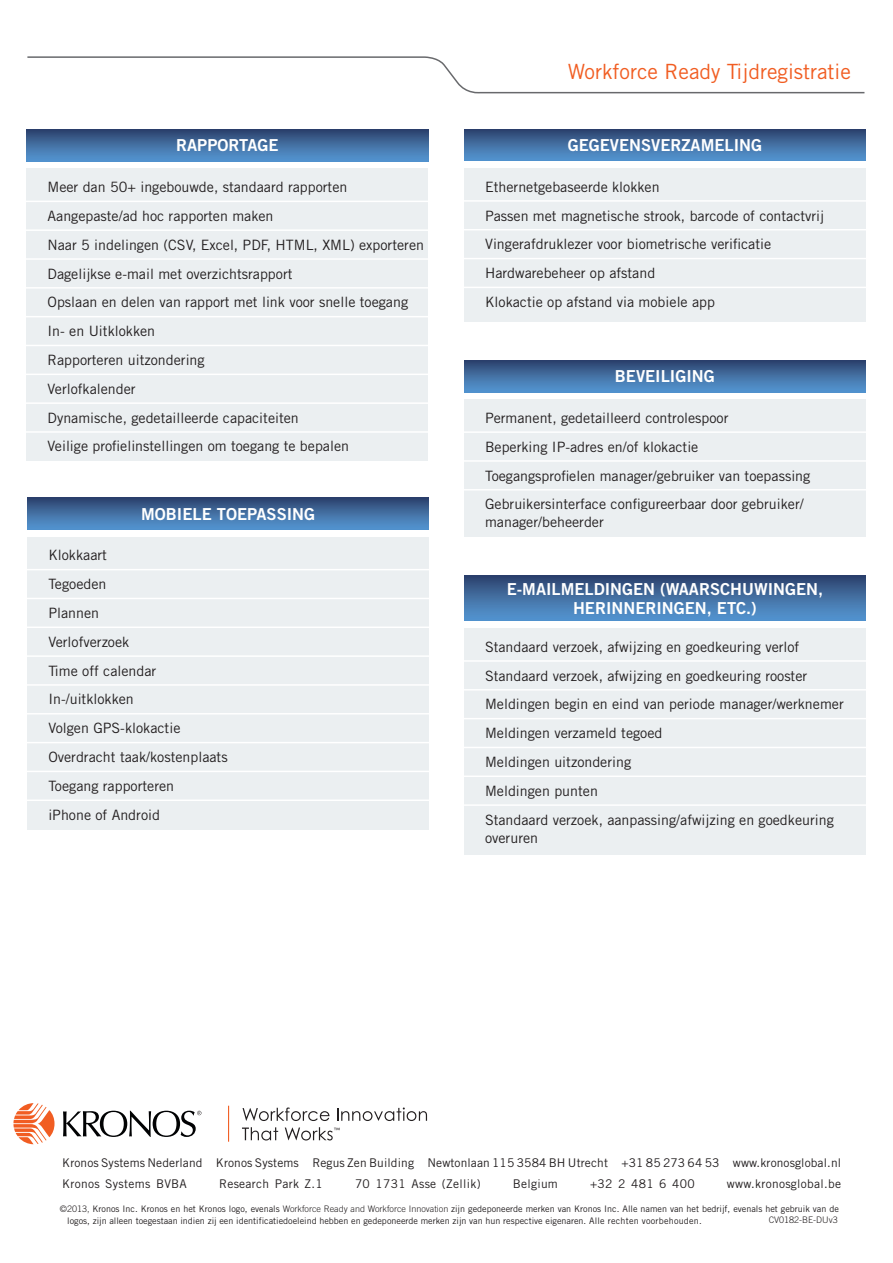
<style>
.page{position:relative;width:893px;height:1263px;background:#fff}
.page>*{position:absolute;margin:0;border:0;box-sizing:border-box;transform-origin:0 0}
.t1{font:21px "Trade Gothic LT Std";color:#f15d22}
.t2{font:16.5px/19.5px "Trade Gothic LT Std Bd 2";color:#fff;text-align:center}
.t3{font:14.25px/28.8px "Trade Gothic LT Std";color:#231f20}
.t4{font:12px/21px "Trade Gothic LT Std";letter-spacing:.01em;color:#231f20}
.t5{font:9px/12px "Trade Gothic LT Std";color:#231f20}
.t6{font:300 9px "Trade Gothic LT Std";color:#231f20}
.s1{font-weight:300}
</style>
<div class="page">
<svg style="left:27px;top:56px;width:838px;height:38px"></svg>
<div style="left:27px;top:169px;width:401px;height:292px;background:#ebeff1"></div>
<div style="left:28px;top:537px;width:401px;height:292px;background:#ebeff1"></div>
<div style="left:464px;top:168px;width:401px;height:153px;background:#ebeff1"></div>
<div style="left:464px;top:399px;width:401px;height:138px;background:#ebeff1"></div>
<div style="left:464px;top:628px;width:401px;height:227px;background:#ebeff1"></div>
<svg style="left:27px;top:130px;width:401px;height:31px;background:#416ea1"></svg>
<div style="left:28px;top:498px;width:401px;height:32px;background:linear-gradient(to bottom,#2f4570,#5597d2)"></div>
<div style="left:464px;top:129px;width:401px;height:32px;background:linear-gradient(to bottom,#2e446f,#5596d2)"></div>
<div style="left:464px;top:360px;width:401px;height:32px;background:linear-gradient(to bottom,#2e436e,#5496d1)"></div>
<div style="left:464px;top:576px;width:401px;height:45px;background:linear-gradient(to bottom,#2f456f,#569ad6)"></div>
<hr style="left:23px;top:201px;width:408px;height:1px;background:#fff">
<hr style="left:24px;top:569px;width:408px;height:1px;background:#fff">
<hr style="left:460px;top:200px;width:408px;height:2px;background:#fff">
<hr style="left:460px;top:431px;width:408px;height:2px;background:#fff">
<hr style="left:460px;top:660px;width:408px;height:2px;background:#fff">
<hr style="left:22px;top:345px;width:408px;height:1px;background:#fff">
<hr style="left:23px;top:713px;width:408px;height:1px;background:#fff">
<hr style="left:23px;top:229px;width:408px;height:2px;background:#fff">
<hr style="left:24px;top:598px;width:408px;height:1px;background:#fff">
<hr style="left:460px;top:229px;width:408px;height:1px;background:#fff">
<hr style="left:460px;top:460px;width:408px;height:2px;background:#fff">
<hr style="left:460px;top:689px;width:408px;height:1px;background:#fff">
<hr style="left:22px;top:374px;width:408px;height:1px;background:#fff">
<hr style="left:23px;top:742px;width:408px;height:1px;background:#fff">
<hr style="left:23px;top:258px;width:408px;height:2px;background:#fff">
<hr style="left:24px;top:626px;width:408px;height:2px;background:#fff">
<hr style="left:460px;top:258px;width:408px;height:1px;background:#fff">
<hr style="left:460px;top:489px;width:408px;height:1px;background:#fff">
<hr style="left:460px;top:718px;width:408px;height:1px;background:#fff">
<hr style="left:22px;top:402px;width:408px;height:2px;background:#fff">
<hr style="left:23px;top:771px;width:408px;height:1px;background:#fff">
<hr style="left:23px;top:287px;width:408px;height:2px;background:#fff">
<hr style="left:24px;top:655px;width:408px;height:2px;background:#fff">
<hr style="left:460px;top:287px;width:408px;height:1px;background:#fff">
<hr style="left:460px;top:747px;width:408px;height:1px;background:#fff">
<hr style="left:461px;top:775px;width:408px;height:2px;background:#fff">
<hr style="left:464px;top:804px;width:408px;height:2px;background:#fff">
<hr style="left:22px;top:431px;width:408px;height:2px;background:#fff">
<hr style="left:23px;top:799px;width:408px;height:2px;background:#fff">
<hr style="left:23px;top:316px;width:408px;height:1px;background:#fff">
<hr style="left:24px;top:684px;width:408px;height:2px;background:#fff">
<svg style="left:14px;top:1103px;width:41px;height:41px"></svg>
<hr style="left:228px;top:1106px;width:1px;height:36px;background:#f15d22">
<svg style="left:243px;top:1107px;width:86px;height:14px"></svg>
<svg style="left:337px;top:1107px;width:90px;height:14px"></svg>
<svg style="left:242px;top:1127px;width:36px;height:13px"></svg>
<svg style="left:285px;top:1127px;width:55px;height:13px"></svg>
<svg style="left:63px;top:1111px;width:138px;height:26px"></svg>
<p class="t2" style="left:176px;top:135px;width:104px">RAPPORTAGE</p>
<p class="t3" style="left:48px;top:173px;width:378px">Meer dan 50+ ingebouwde, standaard rapporten Aangepaste/ad hoc rapporten maken<br>Naar 5 indelingen (CSV, Excel, PDF, HTML, XML) exporteren Dagelijkse e-mail met overzichtsrapport<br>Opslaan en delen van rapport met link voor snelle toegang In- en Uitklokken<br>Rapporteren uitzondering<br>Verlofkalender<br>Dynamische, gedetailleerde capaciteiten<br>Veilige profielinstellingen om toegang te bepalen</p>
<p class="t2" style="left:141px;top:504px;width:176px">MOBIELE TOEPASSING</p>
<p class="t3" style="left:48px;top:541px;width:181px">Klokkaart<br>Tegoeden<br>Plannen<br>Verlofverzoek<br>Time off calendar<br>In-/uitklokken<br>Volgen GPS-klokactie<br>Overdracht taak/kostenplaats<br>Toegang rapporteren<br>iPhone of Android</p>
<h1 class="t1" style="left:568px;top:59px;width:285px">Workforce Ready Tijdregistratie</h1>
<p class="t2" style="left:568px;top:135px;width:196px">GEGEVENSVERZAMELING</p>
<p class="t3" style="left:485px;top:172px;width:341px">Ethernetgebaseerde klokken<br>Passen met magnetische strook, barcode of contactvrij Vingerafdruklezer voor biometrische verificatie Hardwarebeheer op afstand<br>Klokactie op afstand via mobiele app</p>
<p class="t2" style="left:615px;top:366px;width:101px">BEVEILIGING</p>
<p class="t3" style="left:485px;top:403px;width:327px">Permanent, gedetailleerd controlespoor<br>Beperking IP-adres en/of klokactie Toegangsprofielen manager/gebruiker van toepassing Gebruikersinterface configureerbaar door gebruiker/</p>
<p class="t3" style="left:485px;top:508px;width:120px">manager/beheerder</p>
<p class="t2" style="left:507px;top:579px;width:318px">E-MAILMELDINGEN (WAARSCHUWINGEN,<br>HERINNERINGEN, ETC.)</p>
<p class="t3" style="left:485px;top:632px;width:360px">Standaard verzoek, afwijzing en goedkeuring verlof Standaard verzoek, afwijzing en goedkeuring rooster Meldingen begin en eind van periode manager/werknemer Meldingen verzameld tegoed<br>Meldingen uitzondering<br>Meldingen punten<br>Standaard verzoek, aanpassing/afwijzing en goedkeuring</p>
<p class="t3" style="left:485px;top:823px;width:55px">overuren</p>
<p class="t4" style="left:62px;top:1152px;width:780px">Kronos Systems Nederland Kronos Systems Regus Zen Building Newtonlaan 115 3584 BH Utrecht +31 85 273 64 53 www.kronosglobal.nl<br>Kronos Systems BVBA</p>
<p class="t4" style="left:219px;top:1173px;width:105px">Research Park Z.1</p>
<p class="t4" style="left:355px;top:1173px;width:127px">70 1731 Asse (Zellik)</p>
<p class="t4" style="left:513px;top:1173px;width:47px">Belgium</p>
<p class="t4" style="left:590px;top:1173px;width:106px">+32 2 481 6 400</p>
<p class="t4" style="left:727px;top:1173px;width:116px">www.kronosglobal.be</p>
<p class="t5" style="left:67px;top:1202px;width:773px;text-indent:-7px"><span class="s1">©2013,</span> Kronos Inc. Kronos en het Kronos logo, evenals <span class="s1">Workforce Ready and Workforce Innovation</span> zijn gedeponeerde merken van Kronos Inc. Alle namen van het bedrijf, evenals het gebruik van de logos, zijn alleen toegestaan indien zij een identificatiedoeleind hebben en gedeponeerde merken zijn van hun respective eigenaren. Alle rechten voorbehouden.</p>
<p class="t6" style="left:769px;top:1214px;width:71px">CV0182-BE-DUv3</p>
</div>
